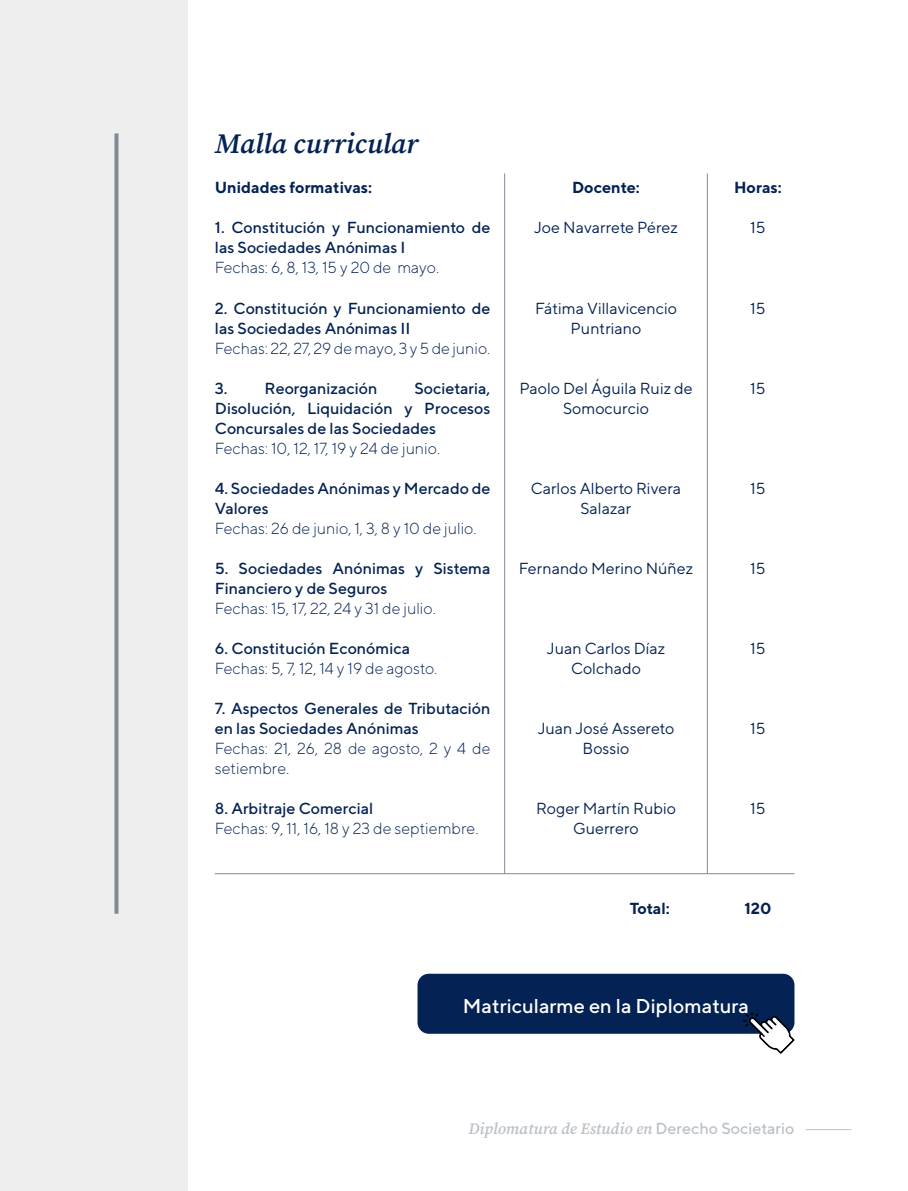
<style>
.page{position:relative;width:908px;height:1191px;background:#fff}
.page>*{position:absolute;margin:0;border:0;box-sizing:border-box;transform-origin:0 0}
.t1{font:italic 600 28px "Source Serif Pro";color:#042354}
.t2{font:500 20px "TT Norms";color:#fff}
.t3{font:500 16px/20px "TT Norms";color:#042354}
.t4{font:300 16px/20px "TT Norms";color:#042354}
.t5{font:16px/20px "TT Norms";color:#042354;text-align:center}
.t6{font:700 16px "TT Norms";color:#042354}
.t7{font:italic 600 16px "Source Serif Pro";color:#bcc2c8}
.s1{font-family:"TT Norms";font-weight:500;font-style:normal}
</style>
<div class="page">
<hr style="left:907px;top:0;width:1px;height:1191px;background:#eee">
<div style="left:0;top:0;width:187px;height:1191px;background:#eee"></div>
<hr style="left:805px;top:1129px;width:45px;height:1px;background:#bcc2c8">
<hr style="left:706px;top:173px;width:1px;height:700px;background:#808a94">
<hr style="left:504px;top:173px;width:1px;height:700px;background:#808a94">
<svg style="left:114px;top:133px;width:4px;height:780px;background:#8d969f"></svg>
<hr style="left:215px;top:873px;width:579px;height:1px;background:#808a94">
<div style="left:417px;top:973px;width:377px;height:60px;background:#042354;border-radius:11px"></div>
<svg style="left:742px;top:1012px;width:52px;height:42px"></svg>
<h1 class="t1" style="left:215px;top:125px;width:205px">Malla curricular</h1>
<p class="t6" style="left:215px;top:178px;width:159px">Unidades formativas:</p>
<p class="t3" style="left:215px;top:217px;width:277px">1. Constitución y Funcionamiento de las Sociedades Anónimas I</p>
<p class="t4" style="left:215px;top:257px;width:226px">Fechas: 6, 8, 13, 15 y 20 de mayo.</p>
<p class="t3" style="left:215px;top:297px;width:277px">2. Constitución y Funcionamiento de las Sociedades Anónimas II</p>
<p class="t4" style="left:215px;top:337px;width:277px">Fechas: 22, 27, 29 de mayo, 3 y 5 de junio.</p>
<p class="t3" style="left:215px;top:377px;width:164px">3. Reorganización</p>
<p class="t3" style="left:215px;top:377px;width:277px;text-align:justify;text-indent:199px">Societaria, Disolución, Liquidación y Procesos Concursales de las Sociedades</p>
<p class="t4" style="left:215px;top:437px;width:227px">Fechas: 10, 12, 17, 19 y 24 de junio.</p>
<p class="t3" style="left:215px;top:477px;width:277px">4. Sociedades Anónimas y Mercado de<br>Valores</p>
<p class="t4" style="left:215px;top:517px;width:263px">Fechas: 26 de junio, 1, 3, 8 y 10 de julio.</p>
<p class="t3" style="left:215px;top:557px;width:277px">5. Sociedades Anónimas y Sistema<br>Financiero y de Seguros</p>
<p class="t4" style="left:215px;top:597px;width:223px">Fechas: 15, 17, 22, 24 y 31 de julio.</p>
<p class="t3" style="left:215px;top:637px;width:197px">6. Constitución Económica</p>
<p class="t4" style="left:215px;top:657px;width:224px">Fechas: 5, 7, 12, 14 y 19 de agosto.</p>
<p class="t3" style="left:215px;top:697px;width:277px">7. Aspectos Generales de Tributación en las Sociedades Anónimas</p>
<p class="t4" style="left:215px;top:737px;width:277px">Fechas: 21, 26, 28 de agosto, 2 y 4 de setiembre.</p>
<p class="t3" style="left:215px;top:797px;width:160px">8. Arbitraje Comercial</p>
<p class="t4" style="left:215px;top:817px;width:265px">Fechas: 9, 11, 16, 18 y 23 de septiembre.</p>
<p class="t6" style="left:572px;top:178px;width:69px">Docente:</p>
<p class="t6" style="left:733px;top:178px;width:49px">Horas:</p>
<p class="t5" style="left:534px;top:217px;width:145px">Joe Navarrete Pérez</p>
<p class="t5" style="left:750px;top:217px;width:17px">15</p>
<p class="t5" style="left:535px;top:297px;width:143px">Fátima Villavicencio<br>Puntriano</p>
<p class="t5" style="left:750px;top:297px;width:17px">15</p>
<p class="t5" style="left:519px;top:377px;width:175px">Paolo Del Águila Ruiz de<br>Somocurcio</p>
<p class="t5" style="left:750px;top:377px;width:17px">15</p>
<p class="t5" style="left:530px;top:477px;width:152px">Carlos Alberto Rivera<br>Salazar</p>
<p class="t5" style="left:750px;top:477px;width:17px">15</p>
<p class="t5" style="left:518px;top:557px;width:176px">Fernando Merino Núñez</p>
<p class="t5" style="left:750px;top:557px;width:17px">15</p>
<p class="t5" style="left:546px;top:637px;width:120px">Juan Carlos Díaz<br>Colchado</p>
<p class="t5" style="left:750px;top:637px;width:17px">15</p>
<p class="t5" style="left:537px;top:717px;width:138px">Juan José Assereto<br>Bossio</p>
<p class="t5" style="left:750px;top:717px;width:17px">15</p>
<p class="t5" style="left:536px;top:797px;width:141px">Roger Martín Rubio<br>Guerrero</p>
<p class="t5" style="left:750px;top:797px;width:17px">15</p>
<p class="t6" style="left:629px;top:898px;width:42px">Total:</p>
<p class="t6" style="left:744px;top:898px;width:29px">120</p>
<p class="t2" style="left:463px;top:994px;width:287px">Matricularme en la Diplomatura</p>
<p class="t7" style="left:468px;top:1117px;width:327px">Diplomatura de Estudio en <span class="s1">Derecho Societario</span></p>
</div>
